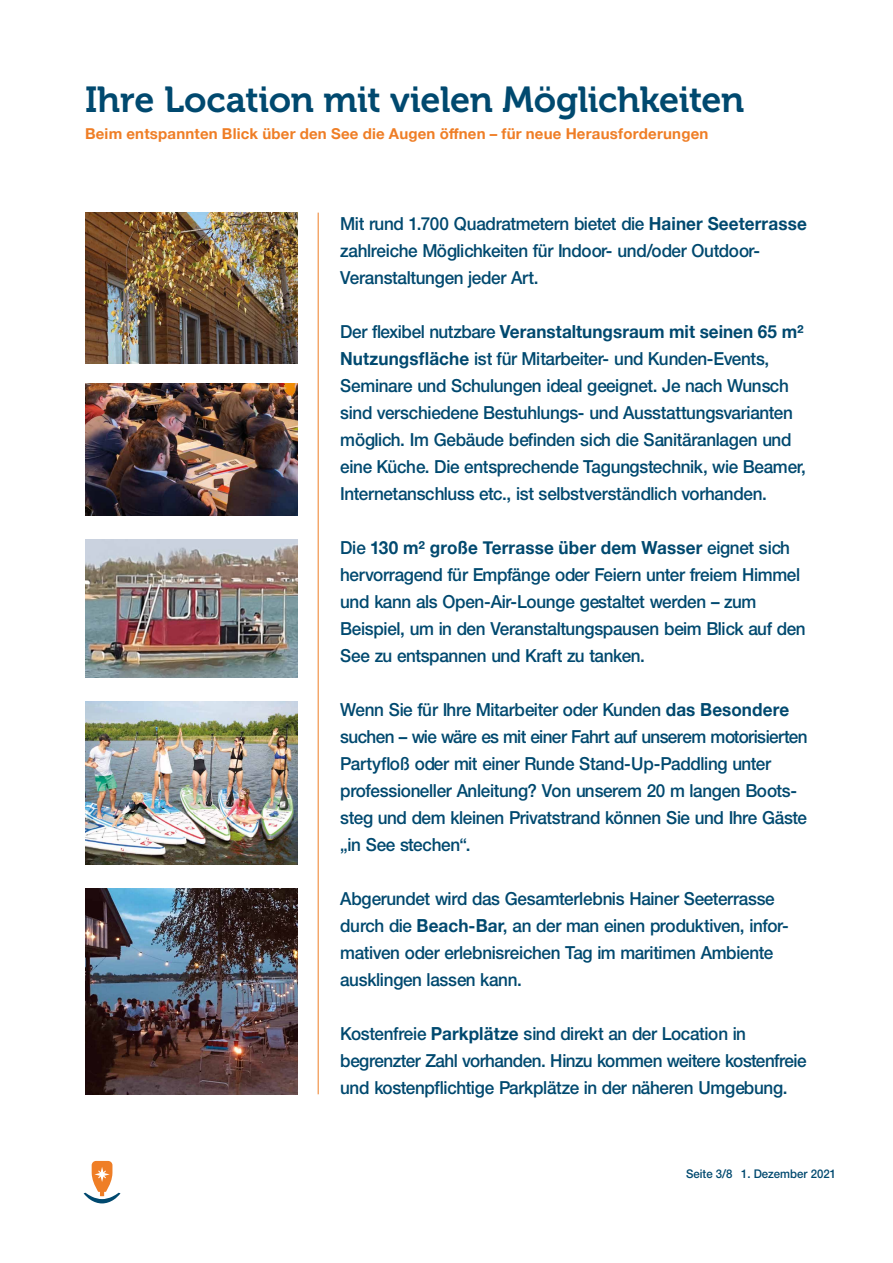
<style>
.page{position:relative;width:893px;height:1263px;background:#fff}
.page>*{position:absolute;margin:0;border:0;box-sizing:border-box;transform-origin:0 0}
.t1{font:36px "Museo 700";letter-spacing:-.01em;color:#00496f}
.t2{font:500 18px/27px "Helvetica Neue";letter-spacing:-.02em;color:#00496f;scale:.95 1}
.t3{font:700 15px "Helvetica Neue";letter-spacing:.015em;color:#ef7e26}
.t4{font:500 12px "Helvetica Neue";color:#00496f;scale:.95 1}
.s1{font-weight:700}
</style>
<div class="page">
<svg style="left:84px;top:1161px;width:36px;height:42px"></svg>
<img style="left:85px;top:213px;width:213px;height:151px">
<img style="left:85px;top:539px;width:213px;height:138px">
<img style="left:85px;top:702px;width:213px;height:162px">
<img style="left:85px;top:889px;width:213px;height:205px">
<hr style="left:318px;top:213px;width:1px;height:881px;background:#ef7e26">
<img style="left:85px;top:383px;width:213px;height:132px">
<h1 class="t1" style="left:85px;top:80px;width:661px">Ihre Location mit vielen Möglichkeiten</h1>
<p class="t3" style="left:85px;top:122px;width:625px">Beim entspannten Blick über den See die Augen öffnen – für neue Herausforderungen</p>
<p class="t2" style="left:340px;top:210px;width:493px">Mit rund 1.700 Quadratmetern bietet die <span class="s1">Hainer Seeterrasse </span>zahlreiche Möglichkeiten für Indoor- und/oder Outdoor-<br>Veranstaltungen jeder Art.</p>
<p class="t2" style="left:340px;top:318px;width:492px">Der flexibel nutzbare <span class="s1">Veranstaltungsraum mit seinen 65 m²<br>Nutzungsfläche</span> ist für Mitarbeiter- und Kunden-Events, Seminare und Schulungen ideal geeignet. Je nach Wunsch sind verschiedene Bestuhlungs- und Ausstattungsvarianten möglich. Im Gebäude befinden sich die Sanitäranlagen und eine Küche. Die entsprechende Tagungstechnik, wie Beamer, Internetanschluss etc., ist selbstverständlich vorhanden.</p>
<p class="t2" style="left:340px;top:534px;width:492px">Die <span class="s1">130 m² große Terrasse über dem Wasser</span> eignet sich hervorragend für Empfänge oder Feiern unter freiem Himmel und kann als Open-Air-Lounge gestaltet werden – zum Beispiel, um in den Veranstaltungspausen beim Blick auf den See zu entspannen und Kraft zu tanken.</p>
<p class="t2" style="left:340px;top:696px;width:494px">Wenn Sie für Ihre Mitarbeiter oder Kunden <span class="s1">das Besondere </span>suchen – wie wäre es mit einer Fahrt auf unserem motorisierten Partyfloß oder mit einer Runde Stand-Up-Paddling unter professioneller Anleitung? Von unserem 20 m langen Boots&shy;steg und dem kleinen Privatstrand können Sie und Ihre Gäste „in See stechen“.</p>
<p class="t2" style="left:340px;top:885px;width:474px">Abgerundet wird das Gesamterlebnis Hainer Seeterrasse durch die <span class="s1">Beach-Bar</span>, an der man einen produktiven, infor&shy;mativen oder erlebnisreichen Tag im maritimen Ambiente ausklingen lassen kann.</p>
<p class="t2" style="left:340px;top:1020px;width:493px">Kostenfreie <span class="s1">Parkplätze</span> sind direkt an der Location in begrenzter Zahl vorhanden. Hinzu kommen weitere kostenfreie und kostenpflichtige Parkplätze in der näheren Umgebung.</p>
<p class="t4" style="left:686px;top:1166px;width:159px">Seite 3/8 1. Dezember 2021</p>
</div>
